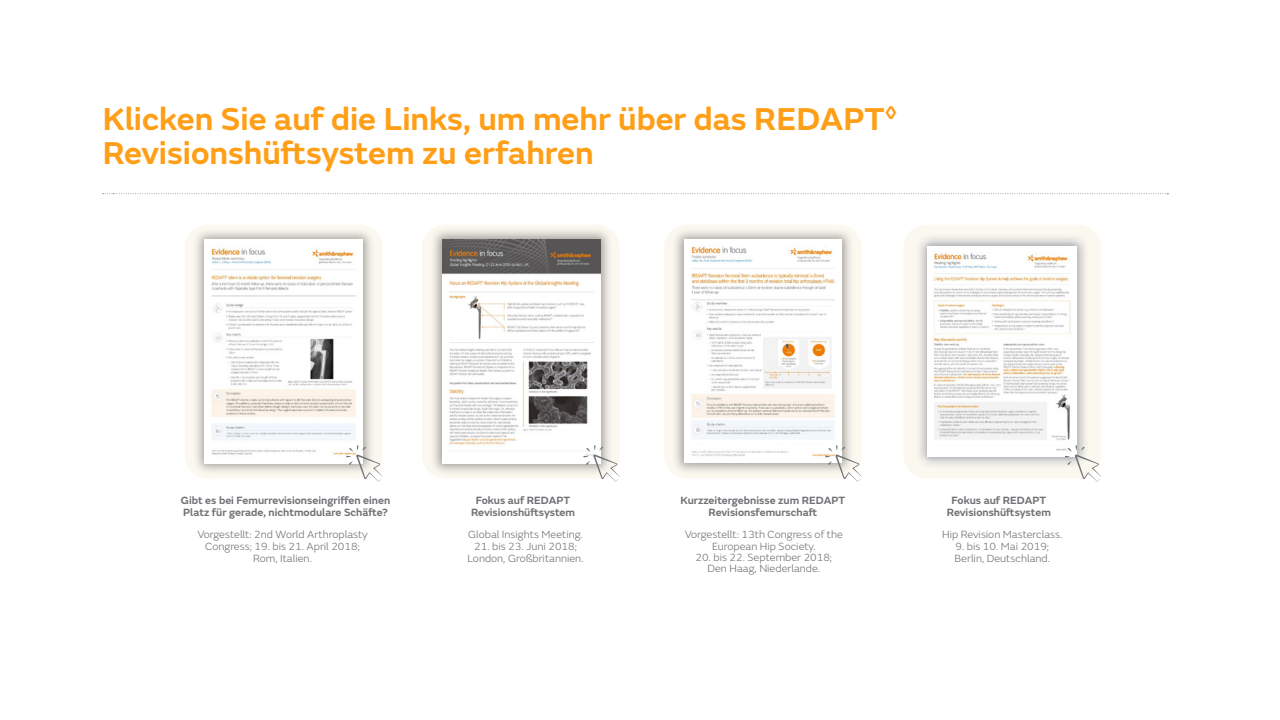
<style>
.page{position:relative;width:1280px;height:720px;background:#fff}
.page>*{position:absolute;margin:0;border:0;box-sizing:border-box;transform-origin:0 0}
.t1{font:600 33px/34px "SN Emeric";color:#ff9e17}
.t2{font:600 11px/12px "SN Emeric";color:#707175;text-align:center}
.t3{font:300 10.9px/12px "SN Emeric";color:#707175;text-align:center}
</style>
<div class="page">
<svg style="left:103px;top:193px;width:1065px;height:1px"></svg>
<div style="left:664px;top:225px;width:198px;height:253px;background:#faf8ef"></div>
<div style="left:672px;top:228px;width:182px;height:247px;background:#231f20;opacity:.4"></div>
<img style="left:684px;top:240px;width:158px;height:223px">
<svg style="left:826px;top:445px;width:36px;height:36px"></svg>
<div style="left:904px;top:225px;width:197px;height:253px;background:#faf8ef"></div>
<div style="left:915px;top:234px;width:174px;height:235px;background:#231f20;opacity:.4"></div>
<img style="left:928px;top:246px;width:149px;height:211px">
<svg style="left:1065px;top:445px;width:36px;height:36px"></svg>
<svg style="left:422px;top:225px;width:198px;height:253px;fill:#faf8ef"></svg>
<div style="left:430px;top:227px;width:183px;height:249px;background:#231f20;opacity:.4"></div>
<img style="left:442px;top:239px;width:159px;height:224px">
<svg style="left:583px;top:445px;width:37px;height:36px"></svg>
<div style="left:185px;top:225px;width:197px;height:253px;background:#faf8ef"></div>
<div style="left:193px;top:228px;width:182px;height:247px;background:#231f20;opacity:.4"></div>
<img style="left:205px;top:240px;width:158px;height:223px">
<svg style="left:346px;top:445px;width:37px;height:36px"></svg>
<h1 class="t1" style="left:103px;top:102px;width:796px">Klicken Sie auf die Links, um mehr über das REDAPT<sup>◊<br></sup>Revisionshüftsystem zu erfahren</h1>
<p class="t2" style="left:181px;top:494px;width:211px;text-align:left">Gibt es bei Femurrevisionseingriffen einen<br>Platz für gerade, nichtmodulare Schäfte?</p>
<p class="t3" style="left:197px;top:528px;width:172px">Vorgestellt: 2nd World Arthroplasty<br>Congress; 19. bis 21. April 2018;<br>Rom, Italien.</p>
<p class="t2" style="left:471px;top:494px;width:105px">Fokus auf REDAPT<br>Revisionshüftsystem</p>
<p class="t3" style="left:468px;top:528px;width:116px">Global Insights Meeting.</p>
<p class="t3" style="left:467px;top:540px;width:118px">21. bis 23. Juni 2018;<br>London, Großbritannien.</p>
<p class="t2" style="left:681px;top:494px;width:166px">Kurzzeitergebnisse zum REDAPT<br>Revisionsfemurschaft</p>
<p class="t3" style="left:685px;top:528px;width:160px">Vorgestellt: 13th Congress of the<br>European Hip Society.</p>
<p class="t3" style="left:696px;top:552px;width:138px;line-height:11px">20. bis 22. September 2018;<br>Den Haag, Niederlande.</p>
<p class="t2" style="left:947px;top:494px;width:105px">Fokus auf REDAPT<br>Revisionshüftsystem</p>
<p class="t3" style="left:942px;top:528px;width:122px">Hip Revision Masterclass.</p>
<p class="t3" style="left:955px;top:540px;width:97px;text-align:left">9. bis 10. Mai 2019;<br>Berlin, Deutschland.</p>
</div>
